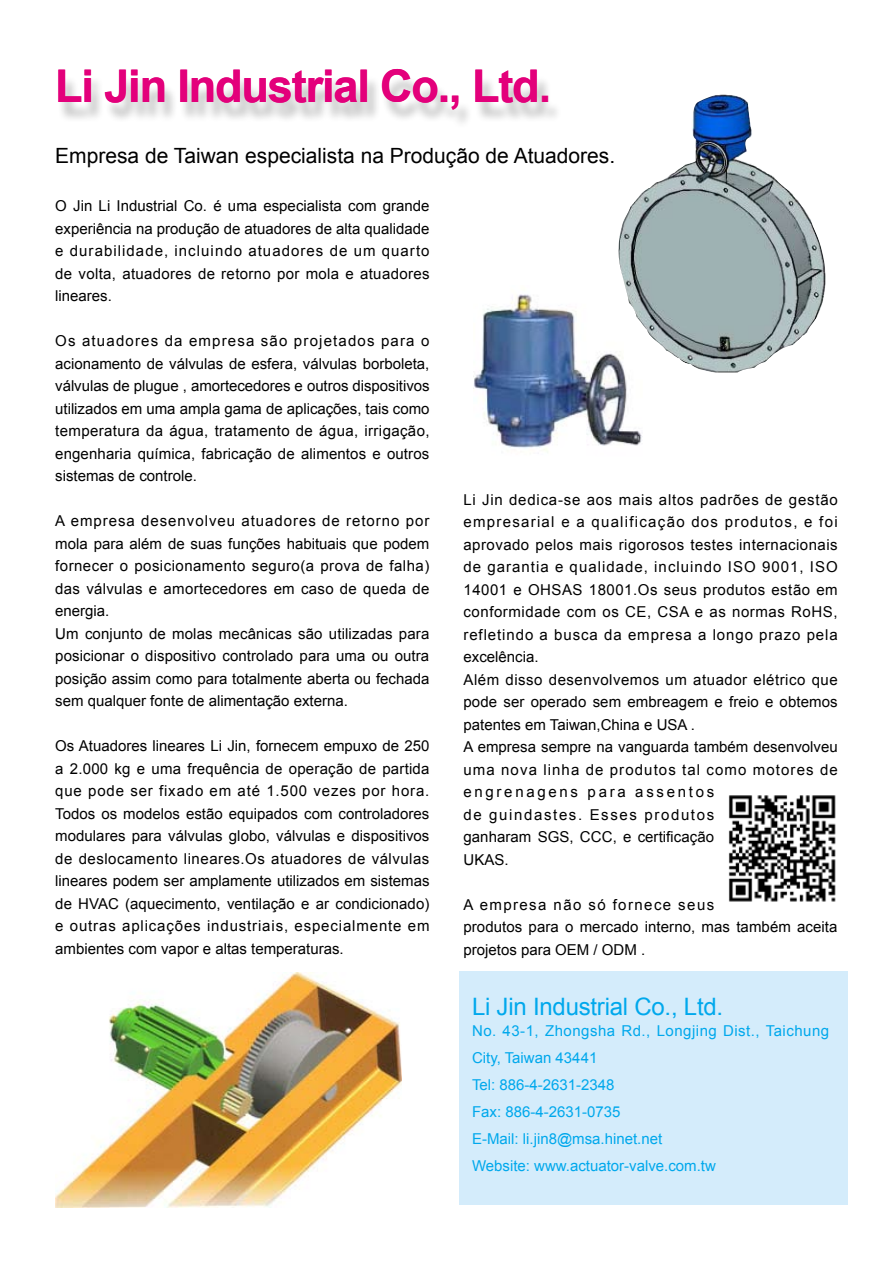
<style>
.page{position:relative;width:893px;height:1263px;background:#fff}
.page>*{position:absolute;margin:0;border:0;box-sizing:border-box;transform-origin:0 0}
.t1{font:700 45px "Arial";letter-spacing:-.025em;color:#e3007b}
.t2{font:24px "Arial";letter-spacing:-.01em;color:#00a8ec}
.t3{font:21px "Arial";color:#000}
.t4{font:15px/22.5px "Arial";letter-spacing:.02em;color:#000}
.t5{font:15px/27px "Arial";color:#00a8ec}
</style>
<div class="page">
<div style="left:57px;top:74px;width:759px;height:115px;background:#000;opacity:.25"></div>
<div style="left:459px;top:971px;width:389px;height:233px;background:#d4ecfb"></div>
<img style="left:473px;top:294px;width:169px;height:158px">
<img style="left:55px;top:972px;width:346px;height:236px">
<img style="left:617px;top:94px;width:209px;height:279px">
<img style="left:728px;top:795px;width:108px;height:107px">
<h1 class="t1" style="left:55px;top:57px;width:497px">Li Jin Industrial Co., Ltd.</h1>
<h3 class="t3" style="left:55px;top:142px;width:561px">Empresa de Taiwan especialista na Produção de Atuadores.</h3>
<p class="t4" style="left:55px;top:195px;width:376px;text-align:justify">O Jin Li Industrial Co. é uma especialista com grande experiência na produção de atuadores de alta qualidade e durabilidade, incluindo atuadores de um quarto de volta, atuadores de retorno por mola e atuadores lineares.</p>
<p class="t4" style="left:55px;top:330px;width:376px;text-align:justify">Os atuadores da empresa são projetados para o acionamento de válvulas de esfera, válvulas borboleta, válvulas de plugue , amortecedores e outros dispositivos utilizados em uma ampla gama de aplicações, tais como temperatura da água, tratamento de água, irrigação, engenharia química, fabricação de alimentos e outros sistemas de controle.</p>
<p class="t4" style="left:55px;top:510px;width:376px">A empresa desenvolveu atuadores de retorno por mola para além de suas funções habituais que podem fornecer o posicionamento seguro(a prova de falha) das válvulas e amortecedores em caso de queda de energia.<br>Um conjunto de molas mecânicas são utilizadas para posicionar o dispositivo controlado para uma ou outra posição assim como para totalmente aberta ou fechada sem qualquer fonte de alimentação externa.</p>
<p class="t4" style="left:55px;top:735px;width:376px;text-align:justify">Os Atuadores lineares Li Jin, fornecem empuxo de 250 a 2.000 kg e uma frequência de operação de partida que pode ser fixado em até 1.500 vezes por hora.<br>Todos os modelos estão equipados com controladores modulares para válvulas globo, válvulas e dispositivos de deslocamento lineares.Os atuadores de válvulas lineares podem ser amplamente utilizados em sistemas de HVAC (aquecimento, ventilação e ar condicionado) e outras aplicações industriais, especialmente em ambientes com vapor e altas temperaturas.</p>
<p class="t4" style="left:463px;top:488px;width:376px">Li Jin dedica-se aos mais altos padrões de gestão empresarial e a qualificação dos produtos, e foi aprovado pelos mais rigorosos testes internacionais de garantia e qualidade, incluindo ISO 9001, ISO 14001 e OHSAS 18001.Os seus produtos estão em conformidade com os CE, CSA e as normas RoHS, refletindo a busca da empresa a longo prazo pela excelência.<br>Além disso desenvolvemos um atuador elétrico que pode ser operado sem embreagem e freio e obtemos patentes em Taiwan,China e USA .<br>A empresa sempre na vanguarda também desenvolveu uma nova linha de produtos tal como motores de engrenagens para assentos<br>de guindastes. Esses produtos<br>ganharam SGS, CCC, e certificação<br>UKAS.</p>
<p class="t4" style="left:463px;top:893px;width:376px">A empresa não só fornece seus<br>produtos para o mercado interno, mas também aceita projetos para OEM / ODM .</p>
<h2 class="t2" style="left:472px;top:990px;width:253px">Li Jin Industrial Co., Ltd.</h2>
<p class="t5" style="left:472px;top:1017px;width:359px">No. 43-1, Zhongsha Rd., Longjing Dist., Taichung<br>City, Taiwan 43441<br>Tel: 886-4-2631-2348<br>Fax: 886-4-2631-0735<br>E-Mail: li.jin8@msa.hinet.net<br>Website: www.actuator-valve.com.tw</p>
</div>
